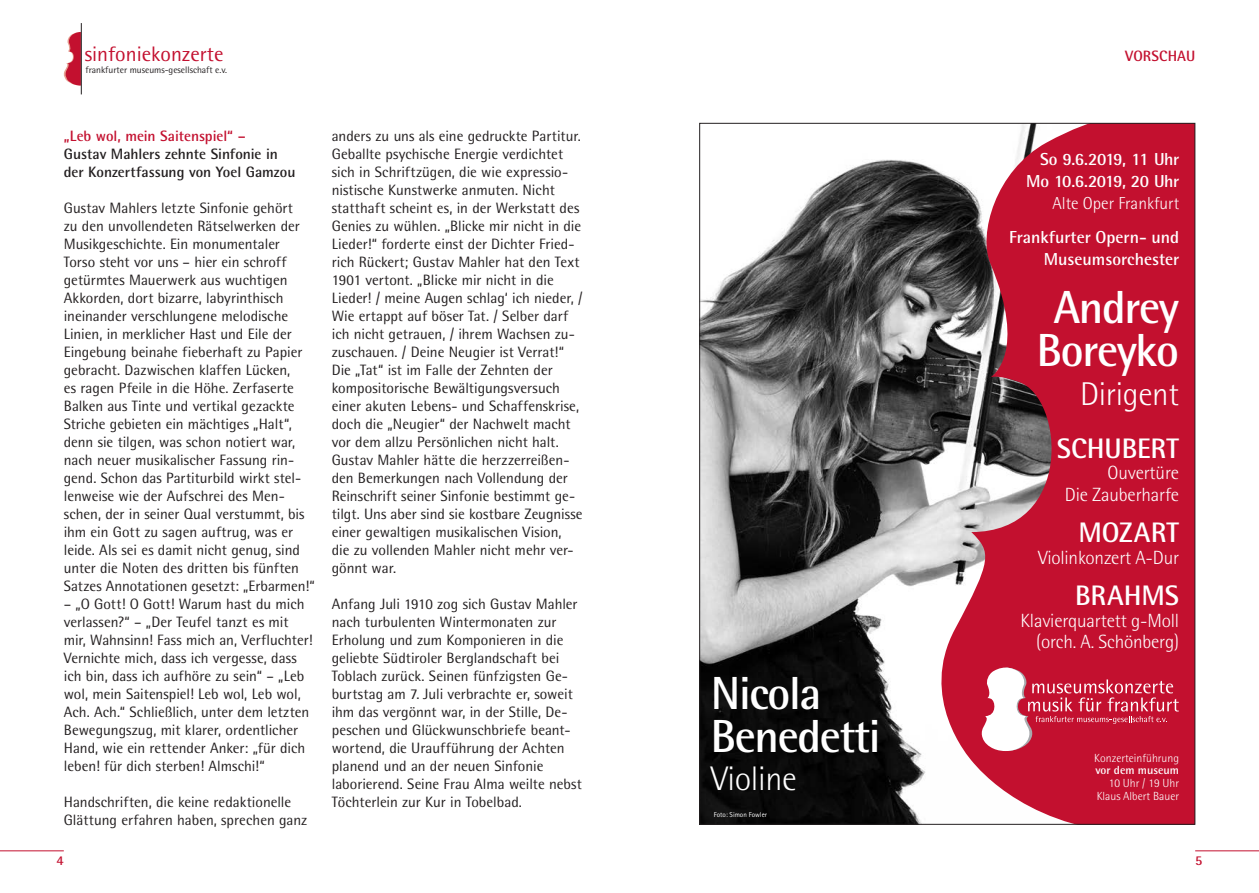
<style>
.page{position:relative;width:1259px;height:893px;background:#fff}
.page>*{position:absolute;margin:0;border:0;box-sizing:border-box;transform-origin:0 0}
.t1{font:700 46.5px/43.2px "Rotis Semi Sans";letter-spacing:-.03em;color:#fff;text-align:center}
.t2{font:300 34.05px "Rotis Semi Sans";letter-spacing:-.01em;color:#fff}
.t3{font:300 33px "Rotis Semi Sans";letter-spacing:-.01em;color:#fff}
.t4{font:700 28.2px "Rotis Semi Sans";color:#fff}
.t5{font:21px "Rotis Semi Sans";color:#c3102f}
.t6{font:300 19.05px/21.5px "Rotis Semi Sans";letter-spacing:-.01em;color:#fff;text-align:right}
.t7{font:700 17.4px/21.8px "Rotis Semi Sans";color:#fff;text-align:right}
.t8{font:700 17.4px/21.8px "Rotis Semi Sans";letter-spacing:-.03em;color:#fff;text-align:right}
.t9{font:300 17.4px "Rotis Semi Sans";color:#fff}
.t10{font:15px/18px "Rotis Semi Sans";color:#231f20}
.t11{font:700 15px/18px "Rotis Semi Sans";color:#231f20}
.t12{font:700 15px "Rotis Semi Sans";color:#c3102f}
.t13{font:700 13.5px "Rotis Sans Serif";color:#c3102f}
.t14{font:700 13.5px "Rotis Semi Sans";color:#c3102f}
.t15{font:300 11.7px/12.6px "Rotis Semi Sans";color:#fff;text-align:right}
.t16{font:700 11.7px "Rotis Semi Sans";color:#fff}
.t17{font:9.45px "Rotis Semi Sans";color:#231f20}
.t18{font:7.05px "Rotis Sans Serif";color:#fff}
</style>
<div class="page">
<hr style="left:0;top:850px;width:64px;height:1px;background:#c3102f">
<hr style="left:1195px;top:850px;width:64px;height:1px;background:#c3102f">
<svg style="left:64px;top:32px;width:17px;height:54px"></svg>
<hr style="left:81px;top:23px;width:1px;height:71px;background:#231f20">
<img style="left:701px;top:159px;width:240px;height:664px">
<svg style="left:941px;top:125px;width:252px;height:698px;background:#bb354d"></svg>
<svg style="left:981px;top:668px;width:197px;height:83px"></svg>
<h3 class="t5" style="left:85px;top:42px;width:140px">sinfoniekonzerte</h3>
<p class="t17" style="left:86px;top:65px;width:143px">frankfurter museums-gesellschaft e.v.</p>
<p class="t12" style="left:64px;top:127px;width:183px">„Leb wol, mein Saitenspiel“ –</p>
<p class="t11" style="left:64px;top:145px;width:233px">Gustav Mahlers zehnte Sinfonie in der Konzertfassung von Yoel Gamzou</p>
<p class="t10" style="left:64px;top:199px;width:252px">Gustav Mahlers letzte Sinfonie gehört<br>zu den unvollendeten Rätselwerken der Musikgeschichte. Ein monumentaler Torso steht vor uns – hier ein schroff getürmtes Mauerwerk aus wuchtigen Akkorden, dort bizarre, labyrinthisch ineinander verschlungene melodische Linien, in merklicher Hast und Eile der Eingebung beinahe fieberhaft zu Papier gebracht. Dazwischen klaffen Lücken,<br>es ragen Pfeile in die Höhe. Zerfaserte Balken aus Tinte und vertikal gezackte Striche gebieten ein mächtiges „Halt“, denn sie tilgen, was schon notiert war, nach neuer musikalischer Fassung rin&shy;gend. Schon das Partiturbild wirkt stel&shy;lenweise wie der Aufschrei des Men&shy;schen, der in seiner Qual verstummt, bis ihm ein Gott zu sagen auftrug, was er leide. Als sei es damit nicht genug, sind unter die Noten des dritten bis fünften Satzes Annotationen gesetzt: „Erbarmen!“</p>
<p class="t10" style="left:64px;top:595px;width:250px">– „O Gott! O Gott! Warum hast du mich verlassen?“ – „Der Teufel tanzt es mit mir, Wahnsinn! Fass mich an, Verfluchter!<br>Vernichte mich, dass ich vergesse, dass ich bin, dass ich aufhöre zu sein“ – „Leb wol, mein Saitenspiel! Leb wol, Leb wol, Ach. Ach.“ Schließlich, unter dem letzten Bewegungszug, mit klarer, ordentlicher Hand, wie ein rettender Anker: „für dich leben! für dich sterben! Almschi!“</p>
<p class="t10" style="left:64px;top:793px;width:245px">Handschriften, die keine redaktionelle<br>Glättung erfahren haben, sprechen ganz</p>
<p class="t10" style="left:332px;top:127px;width:252px">anders zu uns als eine gedruckte Partitur.<br>Geballte psychische Energie verdichtet sich in Schriftzügen, die wie expressio&shy;nistische Kunstwerke anmuten. Nicht statthaft scheint es, in der Werkstatt des Genies zu wühlen. „Blicke mir nicht in die Lieder!“ forderte einst der Dichter Fried&shy;rich Rückert; Gustav Mahler hat den Text 1901 vertont. „Blicke mir nicht in die Lieder! / meine Augen schlag‘ ich nieder, / Wie ertappt auf böser Tat. / Selber darf ich nicht getrauen, / ihrem Wachsen zu-- zuschauen. / Deine Neugier ist Verrat!“ Die „Tat“ ist im Falle der Zehnten der kompositorische Bewältigungsversuch einer akuten Lebens- und Schaffenskrise, doch die „Neugier“ der Nachwelt macht vor dem allzu Persönlichen nicht halt.<br>Gustav Mahler hätte die herzzerreißen&shy;den Bemerkungen nach Vollendung der Reinschrift seiner Sinfonie bestimmt ge-- tilgt. Uns aber sind sie kostbare Zeugnisse einer gewaltigen musikalischen Vision, die zu vollenden Mahler nicht mehr ver&shy;gönnt war.</p>
<p class="t10" style="left:332px;top:595px;width:252px">Anfang Juli 1910 zog sich Gustav Mahler nach turbulenten Wintermonaten zur Erholung und zum Komponieren in die geliebte Südtiroler Berglandschaft bei Toblach zurück. Seinen fünfzigsten Ge-- burtstag am 7. Juli verbrachte er, soweit ihm das vergönnt war, in der Stille, De-- peschen und Glückwunschbriefe beant&shy;wortend, die Uraufführung der Achten planend und an der neuen Sinfonie laborierend. Seine Frau Alma weilte nebst Töchterlein zur Kur in Tobelbad.</p>
<h1 class="t1" style="left:711px;top:671px;width:171px;line-height:42.6px;text-align:left">Nicola<br>Benedetti</h1>
<h2 class="t2" style="left:711px;top:759px;width:87px">Violine</h2>
<p class="t18" style="left:714px;top:810px;width:55px">Foto: Simon Fowler</p>
<p class="t12" style="left:1125px;top:47px;width:71px">VORSCHAU</p>
<p class="t8" style="left:1026px;top:148px;width:155px">So 9.6.2019, 11 Uhr<br>Mo 10.6.2019, 20 Uhr</p>
<p class="t9" style="left:1052px;top:193px;width:128px">Alte Oper Frankfurt</p>
<p class="t7" style="left:1009px;top:226px;width:172px">Frankfurter Opern- und<br>Museumsorchester</p>
<h1 class="t1" style="left:1037px;top:285px;width:144px">Andrey<br>Boreyko</h1>
<h3 class="t3" style="left:1080px;top:375px;width:100px">Dirigent</h3>
<h3 class="t4" style="left:1057px;top:431px;width:124px">SCHUBERT</h3>
<p class="t6" style="left:1065px;top:462px;width:116px">Ouvertüre<br>Die Zauberharfe</p>
<h3 class="t4" style="left:1078px;top:515px;width:102px">MOZART</h3>
<p class="t6" style="left:1038px;top:547px;width:142px">Violinkonzert A-Dur</p>
<h3 class="t4" style="left:1075px;top:578px;width:105px">BRAHMS</h3>
<p class="t6" style="left:1020px;top:610px;width:160px">Klavierquartett g-Moll (orch. A. Schönberg)</p>
<p class="t15" style="left:1094px;top:751px;width:86px">Konzerteinführung</p>
<p class="t16" style="left:1095px;top:763px;width:85px">vor dem museum</p>
<p class="t15" style="left:1096px;top:777px;width:84px">10 Uhr / 19 Uhr<br>Klaus Albert Bauer</p>
<p class="t13" style="left:57px;top:852px;width:9px">4</p>
<p class="t14" style="left:1195px;top:852px;width:9px">5</p>
</div>
